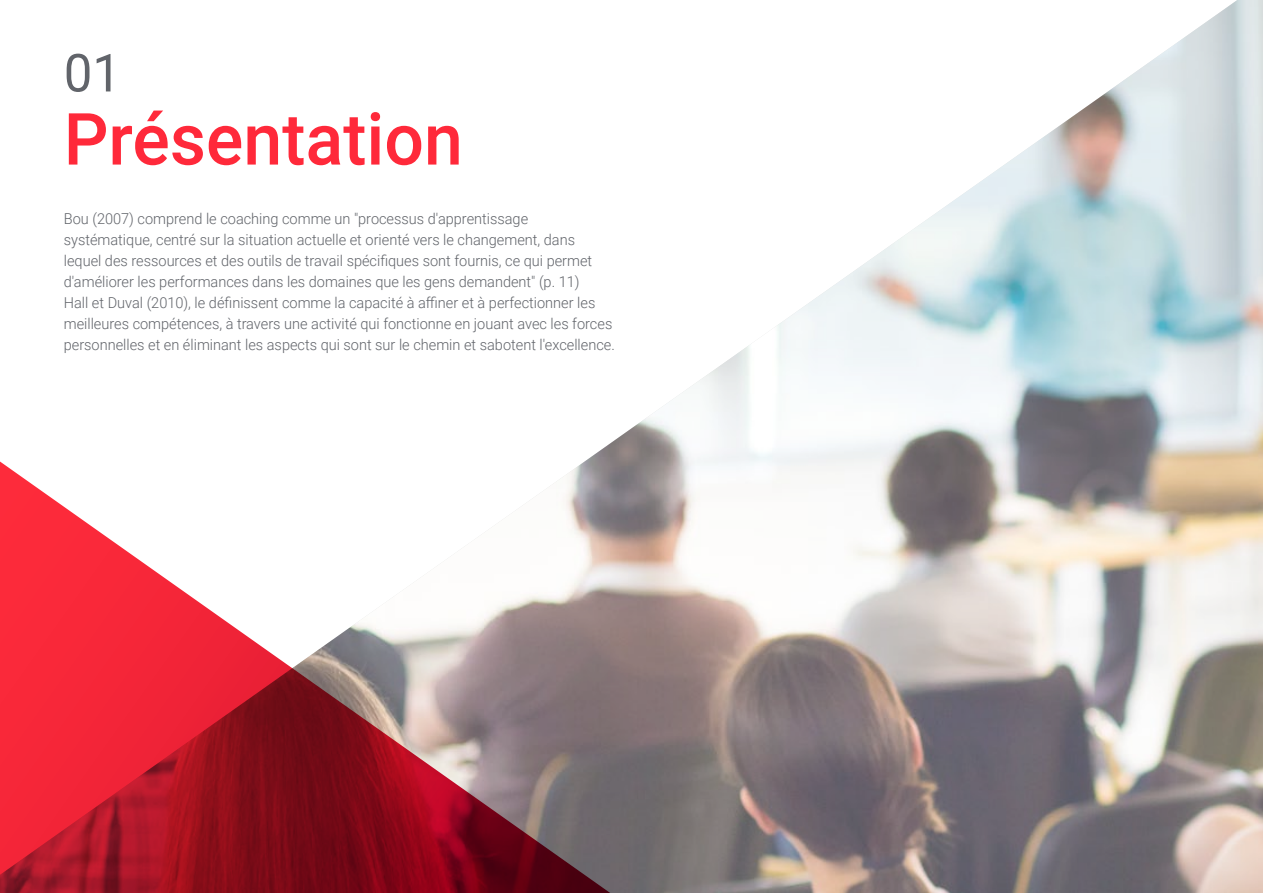
<style>
.page{position:relative;width:1263px;height:893px;background:#fff}
.page>*{position:absolute;margin:0;border:0;box-sizing:border-box;transform-origin:0 0}
.t1{font:500 72px "Roboto";color:#ff293a}
.t2{font:52.5px "Roboto";color:#61646a}
.t3{font:300 15px/21px "Roboto";color:#61646a}
</style>
<div class="page">
<img style="left:606px;top:0;width:657px;height:893px">
<svg style="left:0;top:446px;width:640px;height:447px"></svg>
<h2 class="t2" style="left:64px;top:36px;width:59px">01</h2>
<h1 class="t1" style="left:64px;top:89px;width:401px">Présentation</h1>
<p class="t3" style="left:64px;top:207px;width:553px">Bou (2007) comprend le coaching comme un "processus d'apprentissage systématique, centré sur la situation actuelle et orienté vers le changement, dans lequel des ressources et des outils de travail spécifiques sont fournis, ce qui permet d'améliorer les performances dans les domaines que les gens demandent" (p. 11)<br>Hall et Duval (2010), le définissent comme la capacité à affiner et à perfectionner les meilleures compétences, à travers une activité qui fonctionne en jouant avec les forces personnelles et en éliminant les aspects qui sont sur le chemin et sabotent l'excellence.</p>
</div>
